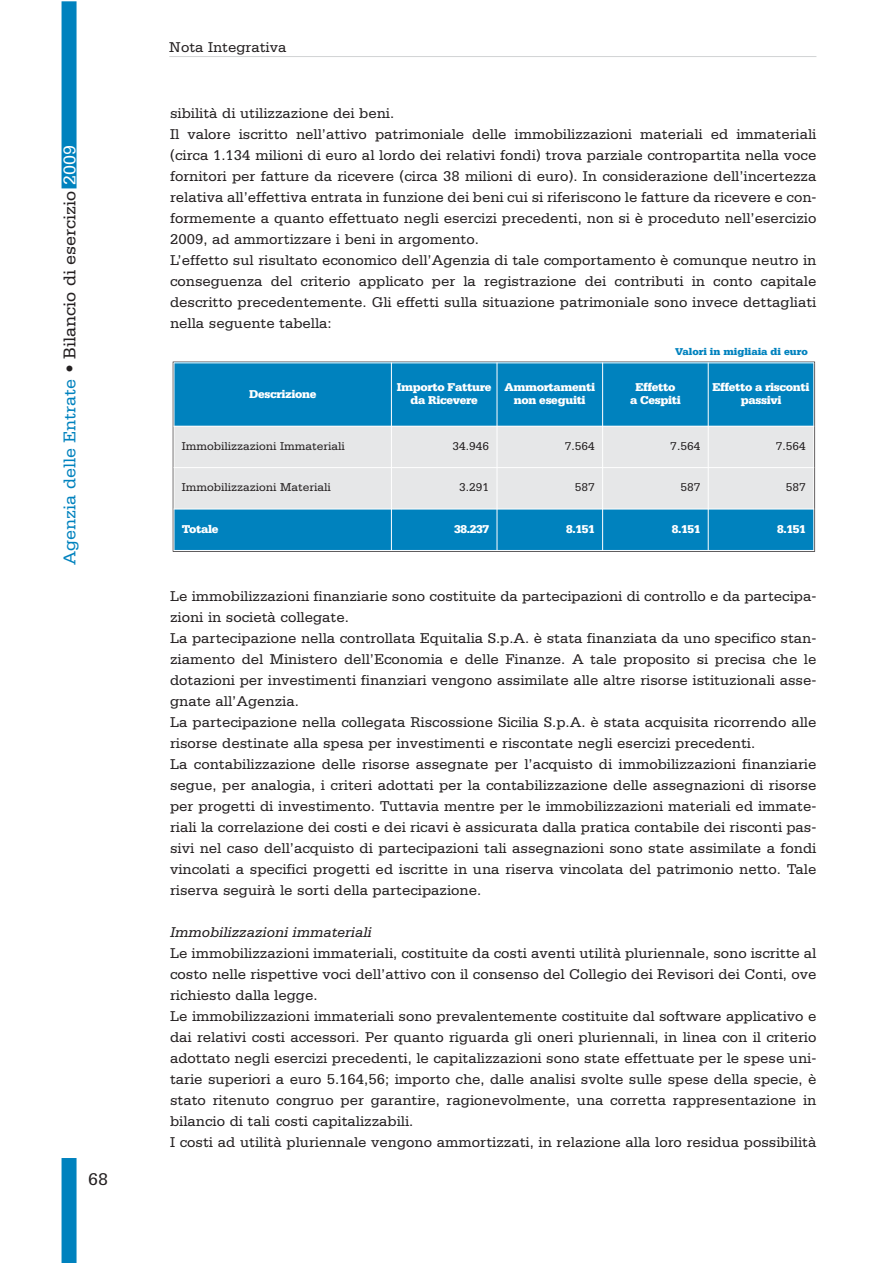
<style>
.page{position:relative;width:893px;height:1263px;background:#fff}
.page>*{position:absolute;margin:0;border:0;box-sizing:border-box;transform-origin:0 0}
.t1{font:18px "Serifa";color:#231f20}
.t2{font:15px/21px "Serifa";color:#231f20}
.t3{font:italic 15px "Serifa";color:#231f20}
.t4{font:900 12px/13.5px "Serifa";letter-spacing:-.03em;color:#fff;text-align:center}
.t5{font:12px "Serifa";color:#231f20}
.t6{font:900 10.5px "Serifa";color:#0082be}
.s1{color:#0082be}
.s2{color:#fff}
</style>
<div class="page">
<div style="left:174px;top:362px;width:217px;height:64px;background:#0082be"></div>
<div style="left:391px;top:362px;width:106px;height:64px;background:#0082be"></div>
<div style="left:497px;top:362px;width:106px;height:64px;background:#0082be"></div>
<div style="left:603px;top:362px;width:105px;height:64px;background:#0082be"></div>
<div style="left:708px;top:362px;width:106px;height:64px;background:#0082be"></div>
<div style="left:174px;top:426px;width:217px;height:42px;background:#e6e7e8"></div>
<div style="left:391px;top:426px;width:106px;height:42px;background:#e6e7e8"></div>
<div style="left:497px;top:426px;width:106px;height:42px;background:#e6e7e8"></div>
<div style="left:603px;top:426px;width:105px;height:42px;background:#e6e7e8"></div>
<div style="left:708px;top:426px;width:106px;height:42px;background:#e6e7e8"></div>
<div style="left:174px;top:468px;width:217px;height:41px;background:#e6e7e8"></div>
<div style="left:391px;top:468px;width:106px;height:41px;background:#e6e7e8"></div>
<div style="left:497px;top:468px;width:106px;height:41px;background:#e6e7e8"></div>
<div style="left:603px;top:468px;width:105px;height:41px;background:#e6e7e8"></div>
<div style="left:708px;top:468px;width:106px;height:41px;background:#e6e7e8"></div>
<div style="left:174px;top:509px;width:217px;height:42px;background:#0082be"></div>
<div style="left:391px;top:509px;width:106px;height:42px;background:#0082be"></div>
<div style="left:497px;top:509px;width:106px;height:42px;background:#0082be"></div>
<div style="left:603px;top:509px;width:105px;height:42px;background:#0082be"></div>
<div style="left:708px;top:509px;width:106px;height:42px;background:#0082be"></div>
<hr style="left:174px;top:362px;width:1px;height:189px;background:#fff">
<hr style="left:391px;top:362px;width:1px;height:189px;background:#fff">
<hr style="left:497px;top:362px;width:1px;height:189px;background:#fff">
<hr style="left:602px;top:362px;width:1px;height:189px;background:#fff">
<hr style="left:708px;top:362px;width:1px;height:189px;background:#fff">
<hr style="left:813px;top:362px;width:1px;height:189px;background:#fff">
<hr style="left:174px;top:362px;width:640px;height:1px;background:#fff">
<hr style="left:174px;top:426px;width:640px;height:1px;background:#fff">
<hr style="left:174px;top:467px;width:640px;height:1px;background:#fff">
<hr style="left:174px;top:509px;width:640px;height:1px;background:#fff">
<hr style="left:174px;top:550px;width:640px;height:1px;background:#fff">
<div style="left:62px;top:1px;width:15px;height:187px;background:#0082be"></div>
<div style="left:62px;top:1158px;width:15px;height:105px;background:#0082be"></div>
<hr style="left:169px;top:56px;width:647px;height:1px;background:#d1d3d4">
<p class="t1" style="left:63px;top:565px;width:421px;rotate:-90deg"><span class="s1">Agenzia delle Entrate</span> • Bilancio di esercizio <span class="s2">2009</span></p>
<p class="t1" style="left:88px;top:1173px;width:22px">68</p>
<p class="t2" style="left:169px;top:38px;width:119px">Nota Integrativa</p>
<p class="t2" style="left:170px;top:104px;width:648px">sibilità di utilizzazione dei beni.<br>Il valore iscritto nell’attivo patrimoniale delle immobilizzazioni materiali ed immateriali (circa 1.134 milioni di euro al lordo dei relativi fondi) trova parziale contropartita nella voce fornitori per fatture da ricevere (circa 38 milioni di euro). In considerazione dell’incertezza relativa all’effettiva entrata in funzione dei beni cui si riferiscono le fatture da ricevere e con&shy;formemente a quanto effettuato negli esercizi precedenti, non si è proceduto nell’esercizio 2009, ad ammortizzare i beni in argomento.<br>L’effetto sul risultato economico dell’Agenzia di tale comportamento è comunque neutro in conseguenza del criterio applicato per la registrazione dei contributi in conto capitale descritto precedentemente. Gli effetti sulla situazione patrimoniale sono invece dettagliati nella seguente tabella:</p>
<p class="t6" style="left:675px;top:348px;width:134px">Valori in migliaia di euro</p>
<p class="t4" style="left:249px;top:388px;width:69px">Descrizione</p>
<p class="t4" style="left:397px;top:381px;width:96px">Importo Fatture da Ricevere</p>
<p class="t4" style="left:504px;top:381px;width:92px">Ammortamenti non eseguiti</p>
<p class="t4" style="left:630px;top:381px;width:52px">Effetto<br>a Cespiti</p>
<p class="t4" style="left:712px;top:381px;width:98px">Effetto a risconti passivi</p>
<p class="t5" style="left:182px;top:442px;width:165px">Immobilizzazioni Immateriali</p>
<p class="t5" style="left:452px;top:442px;width:38px">34.946</p>
<p class="t5" style="left:565px;top:442px;width:32px">7.564</p>
<p class="t5" style="left:670px;top:442px;width:32px">7.564</p>
<p class="t5" style="left:776px;top:442px;width:32px">7.564</p>
<p class="t5" style="left:182px;top:483px;width:151px">Immobilizzazioni Materiali</p>
<p class="t5" style="left:459px;top:483px;width:32px">3.291</p>
<p class="t5" style="left:575px;top:483px;width:22px">587</p>
<p class="t5" style="left:680px;top:483px;width:22px">587</p>
<p class="t5" style="left:786px;top:483px;width:22px">587</p>
<p class="t4" style="left:182px;top:523px;width:38px">Totale</p>
<p class="t4" style="left:454px;top:523px;width:37px">38.237</p>
<p class="t4" style="left:566px;top:523px;width:30px">8.151</p>
<p class="t4" style="left:672px;top:523px;width:30px">8.151</p>
<p class="t4" style="left:777px;top:523px;width:30px">8.151</p>
<p class="t2" style="left:170px;top:587px;width:648px">Le immobilizzazioni finanziarie sono costituite da partecipazioni di controllo e da partecipa&shy;zioni in società collegate.<br>La partecipazione nella controllata Equitalia S.p.A. è stata finanziata da uno specifico stan&shy;ziamento del Ministero dell’Economia e delle Finanze. A tale proposito si precisa che le dotazioni per investimenti finanziari vengono assimilate alle altre risorse istituzionali asse&shy;gnate all’Agenzia.<br>La partecipazione nella collegata Riscossione Sicilia S.p.A. è stata acquisita ricorrendo alle risorse destinate alla spesa per investimenti e riscontate negli esercizi precedenti.<br>La contabilizzazione delle risorse assegnate per l’acquisto di immobilizzazioni finanziarie segue, per analogia, i criteri adottati per la contabilizzazione delle assegnazioni di risorse per progetti di investimento. Tuttavia mentre per le immobilizzazioni materiali ed immate&shy;riali la correlazione dei costi e dei ricavi è assicurata dalla pratica contabile dei risconti pas&shy;sivi nel caso dell’acquisto di partecipazioni tali assegnazioni sono state assimilate a fondi vincolati a specifici progetti ed iscritte in una riserva vincolata del patrimonio netto. Tale riserva seguirà le sorti della partecipazione.</p>
<p class="t3" style="left:170px;top:928px;width:203px">Immobilizzazioni immateriali</p>
<p class="t2" style="left:170px;top:944px;width:648px">Le immobilizzazioni immateriali, costituite da costi aventi utilità pluriennale, sono iscritte al costo nelle rispettive voci dell’attivo con il consenso del Collegio dei Revisori dei Conti, ove richiesto dalla legge.<br>Le immobilizzazioni immateriali sono prevalentemente costituite dal software applicativo e dai relativi costi accessori. Per quanto riguarda gli oneri pluriennali, in linea con il criterio adottato negli esercizi precedenti, le capitalizzazioni sono state effettuate per le spese uni&shy;tarie superiori a euro 5.164,56; importo che, dalle analisi svolte sulle spese della specie, è stato ritenuto congruo per garantire, ragionevolmente, una corretta rappresentazione in bilancio di tali costi capitalizzabili.<br>I costi ad utilità pluriennale vengono ammortizzati, in relazione alla loro residua possibilità</p>
</div>
